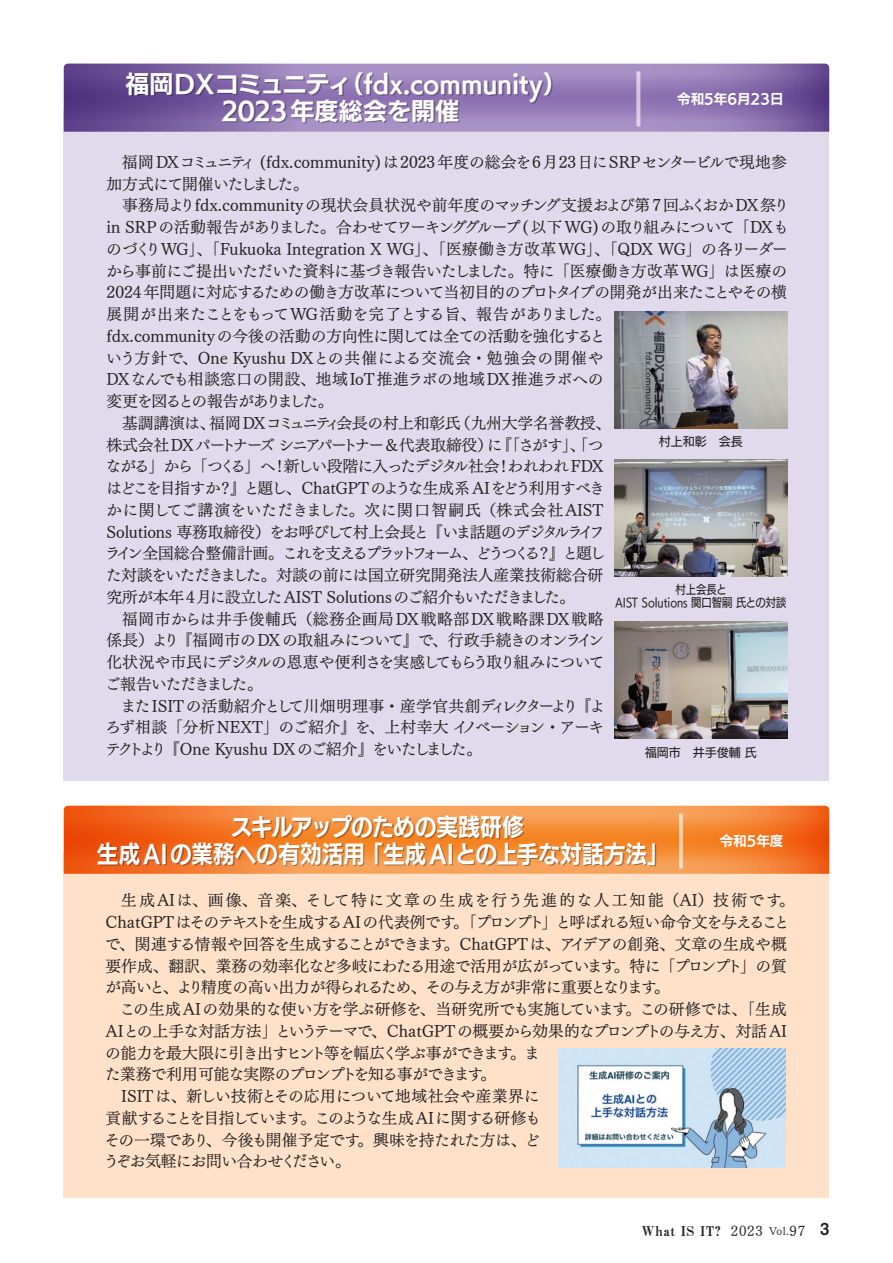
<style>
.page{position:relative;width:893px;height:1263px;background:#fff}
.page>*{position:absolute;margin:0;border:0;box-sizing:border-box;transform-origin:0 0}
.t1{font:24px/27px "UD Kakugo Large Pro B";letter-spacing:-.005em;color:#fff;text-align:center;scale:.9 1}
.t2{font:24px/27px "UD Kakugo Large Pro B";letter-spacing:-.005em;color:#fff;text-align:center}
.t3{font:15.75px/21.8px "UD Mincho Pro M";letter-spacing:-.02em;color:#231f20}
.t4{font:15.75px "UD Mincho Pro M";color:#231f20}
.t5{font:15.75px "UD Mincho Pro M";letter-spacing:-.1em;color:#231f20}
.t6{font:15.75px "UD Mincho Pro M";letter-spacing:-.045em;color:#231f20}
.t7{font:15.75px "UD Mincho Pro M";letter-spacing:-.14em;color:#231f20}
.t8{font:15.75px "UD Mincho Pro M";letter-spacing:-.075em;color:#231f20}
.t9{font:15.75px "UD Mincho Pro M";letter-spacing:.005em;color:#231f20}
.t10{font:15.75px "UD Mincho Pro M";letter-spacing:.01em;color:#231f20}
.t11{font:15.75px "UD Mincho Pro M";letter-spacing:-.04em;color:#231f20}
.t12{font:15.75px "UD Mincho Pro M";letter-spacing:.025em;color:#231f20}
.t13{font:15.75px "UD Mincho Pro M";letter-spacing:.035em;color:#231f20}
.t14{font:15.75px "UD Mincho Pro M";letter-spacing:-.09em;color:#231f20}
.t15{font:15.75px "UD Mincho Pro M";letter-spacing:-.095em;color:#231f20}
.t16{font:15.75px "UD Mincho Pro M";letter-spacing:-.08em;color:#231f20}
.t17{font:13.5px "Midashi Min Pro MA31";letter-spacing:.05em;color:#231f20}
.t18{font:13.5px "UD Kakugo Large Pro B";color:#fff}
.t19{font:12px/13.5px "UD Kakugo Large Pro M";color:#231f20;text-align:center;scale:.86 1}
.t20{font:12px "UD Kakugo Large Pro M";color:#231f20}
.s1{font-family:"UD Mincho Pro L"}
.s2{font-family:"UD Mincho Pro L";font-size:10.5px}
.s3{font-family:"Midashi Go Pro MB31";font-size:16.5px}
</style>
<div class="page">
<div style="left:64px;top:110px;width:765px;height:671px;background:#e1daec"></div>
<svg style="left:64px;top:64px;width:765px;height:68px;background:#8b72af"></svg>
<div style="left:64px;top:852px;width:765px;height:346px;background:#fee1c8"></div>
<svg style="left:64px;top:806px;width:765px;height:68px;background:#f48435"></svg>
<svg style="left:636px;top:71px;width:4px;height:56px"></svg>
<svg style="left:679px;top:813px;width:4px;height:56px"></svg>
<img style="left:615px;top:311px;width:172px;height:118px">
<img style="left:615px;top:459px;width:172px;height:117px">
<img style="left:615px;top:622px;width:172px;height:117px">
<img style="left:558px;top:1048px;width:227px;height:119px">
<h1 class="t2" style="left:125px;top:69px;width:443px">福岡ＤＸコミュニティ（fdx.community）<br>2023年度総会を開催</h1>
<p class="t18" style="left:677px;top:88px;width:108px">令和5年6月23日</p>
<p class="t4" style="left:107px;top:150px;width:682px">　福岡DXコミュニティ (fdx.community)は2023年度の総会を6月23日にSRPセンタービルで現地参</p>
<p class="t16" style="left:107px;top:171px;width:204px">加方式にて開催いたしました。</p>
<p class="t4" style="left:107px;top:193px;width:684px">　事務局よりfdx.communityの現状会員状況や前年度のマッチング支援および第7回ふくおかDX祭り</p>
<p class="t3" style="left:107px;top:216px;width:684px">in SRPの活動報告がありました。合わせてワーキンググループ(以下WG)の取り組みについて「DXも</p>
<p class="t4" style="left:106px;top:237px;width:683px">のづくりWG」、「Fukuoka Integration X WG」、「医療働き方改革WG」、「QDX WG」の各リーダー</p>
<p class="t3" style="left:106px;top:259px;width:683px">から事前にご提出いただいた資料に基づき報告いたしました。特に「医療働き方改革WG」は医療の</p>
<p class="t3" style="left:107px;top:281px;width:682px">2024 年問題に対応するための働き方改革について当初目的のプロトタイプの開発が出来たことやその横</p>
<p class="t4" style="left:107px;top:302px;width:506px">展開が出来たことをもってWG活動を完了とする旨、報告がありました。</p>
<p class="t3" style="left:107px;top:325px;width:500px">fdx.communityの今後の活動の方向性に関しては全ての活動を強化すると</p>
<p class="t9" style="left:106px;top:345px;width:499px">いう方針で、One Kyushu DXとの共催による交流会・勉強会の開催や</p>
<p class="t10" style="left:107px;top:367px;width:499px">DXなんでも相談窓口の開設、地域IoT推進ラボの地域DX推進ラボへの</p>
<p class="t15" style="left:107px;top:389px;width:228px">変更を図るとの報告がありました。</p>
<p class="t3" style="left:122px;top:412px;width:490px">基調講演は、福岡DXコミュニティ会長の村上和彰氏（九州大学名誉教授、</p>
<p class="t5" style="left:107px;top:432px;width:498px">株式会社 DX パートナーズ シニアパートナー＆代表取締役）に『「さがす」、「つ</p>
<p class="t8" style="left:105px;top:454px;width:499px">ながる」から「つくる」へ！新しい段階に入ったデジタル社会！われわれFDX</p>
<p class="t6" style="left:106px;top:476px;width:500px">はどこを目指すか？』と題し、ChatGPTのような生成系 AIをどう利用すべき</p>
<p class="t12" style="left:106px;top:498px;width:499px">かに関してご講演をいただきました。次に関口智嗣氏（株式会社AIST</p>
<p class="t3" style="left:107px;top:520px;width:500px">Solutions 専務取締役）をお呼びして村上会長と『いま話題のデジタルライフ</p>
<p class="t7" style="left:105px;top:541px;width:502px">ライン全国総合整備計画。これを支えるプラットフォーム、どうつくる？』と題し</p>
<p class="t3" style="left:106px;top:564px;width:499px">た対談をいただきました。対談の前には国立研究開発法人産業技術総合研</p>
<p class="t3" style="left:107px;top:586px;width:470px">究所が本年4月に設立したAIST Solutionsのご紹介もいただきました。</p>
<p class="t13" style="left:107px;top:606px;width:498px">　福岡市からは井手俊輔氏（総務企画局DX戦略部DX戦略課DX戦略</p>
<p class="t3" style="left:107px;top:629px;width:499px">係長）より『福岡市のDXの取組みについて』で、行政手続きのオンライン</p>
<p class="t11" style="left:107px;top:650px;width:499px">化状況や市民にデジタルの恩恵や便利さを実感してもらう取り組みについて</p>
<p class="t5" style="left:105px;top:672px;width:159px">ご報告いただきました。</p>
<p class="t4" style="left:107px;top:693px;width:500px">　またISITの活動紹介として川畑明理事・産学官共創ディレクターより『よ</p>
<p class="t4" style="left:105px;top:715px;width:501px">ろず相談「分析NEXT」のご紹介』を、上村幸大 イノベーション・アーキ</p>
<p class="t14" style="left:105px;top:737px;width:378px">テクトより『One Kyushu DX のご紹介』をいたしました。</p>
<p class="t20" style="left:659px;top:432px;width:85px">村上和彰　会長</p>
<p class="t19" style="left:615px;top:582px;width:201px">村上会長と<br>AIST Solutions 関口智嗣 氏との対談</p>
<p class="t20" style="left:645px;top:742px;width:114px">福岡市　井手俊輔 氏</p>
<h1 class="t1" style="left:97px;top:812px;width:637px">スキルアップのための実践研修<br>生成AIの業務への有効活用 「生成AIとの上手な対話方法」</h1>
<p class="t18" style="left:720px;top:830px;width:65px">令和5年度</p>
<p class="t3" style="left:103px;top:889px;width:693px">　生成AIは、画像、音楽、そして特に文章の生成を行う先進的な人工知能（AI）技術です。ChatGPTはそのテキストを生成するAI の代表例です。「プロンプト」と呼ばれる短い命令文を与えることで、関連する情報や回答を生成することができます。ChatGPTは、アイデアの創発、文章の生成や概要作成、翻訳、業務の効率化など多岐にわたる用途で活用が広がっています。特に「プロンプト」の質が高いと、より精度の高い出力が得られるため、その与え方が非常に重要となります。<br>　この生成AIの効果的な使い方を学ぶ研修を、当研究所でも実施しています。この研修では、「生成AIとの上手な対話方法」というテーマで、ChatGPTの概要から効果的なプロンプトの与え方、対話AIの能力を最大限に引き出すヒント等を幅広く学ぶ事ができます。ま<br>た業務で利用可能な実際のプロンプトを知る事ができます。<br>　ISITは、新しい技術とその応用について地域社会や産業界に<br>貢献することを目指しています。このような生成AI に関する研修も<br>その一環であり、今後も開催予定です。興味を持たれた方は、ど<br>うぞお気軽にお問い合わせください。</p>
<p class="t17" style="left:642px;top:1220px;width:189px">What IS IT? <span class="s1">2023</span> <span class="s2">Vol.</span><span class="s1">97</span> <span class="s3">3</span></p>
</div>
